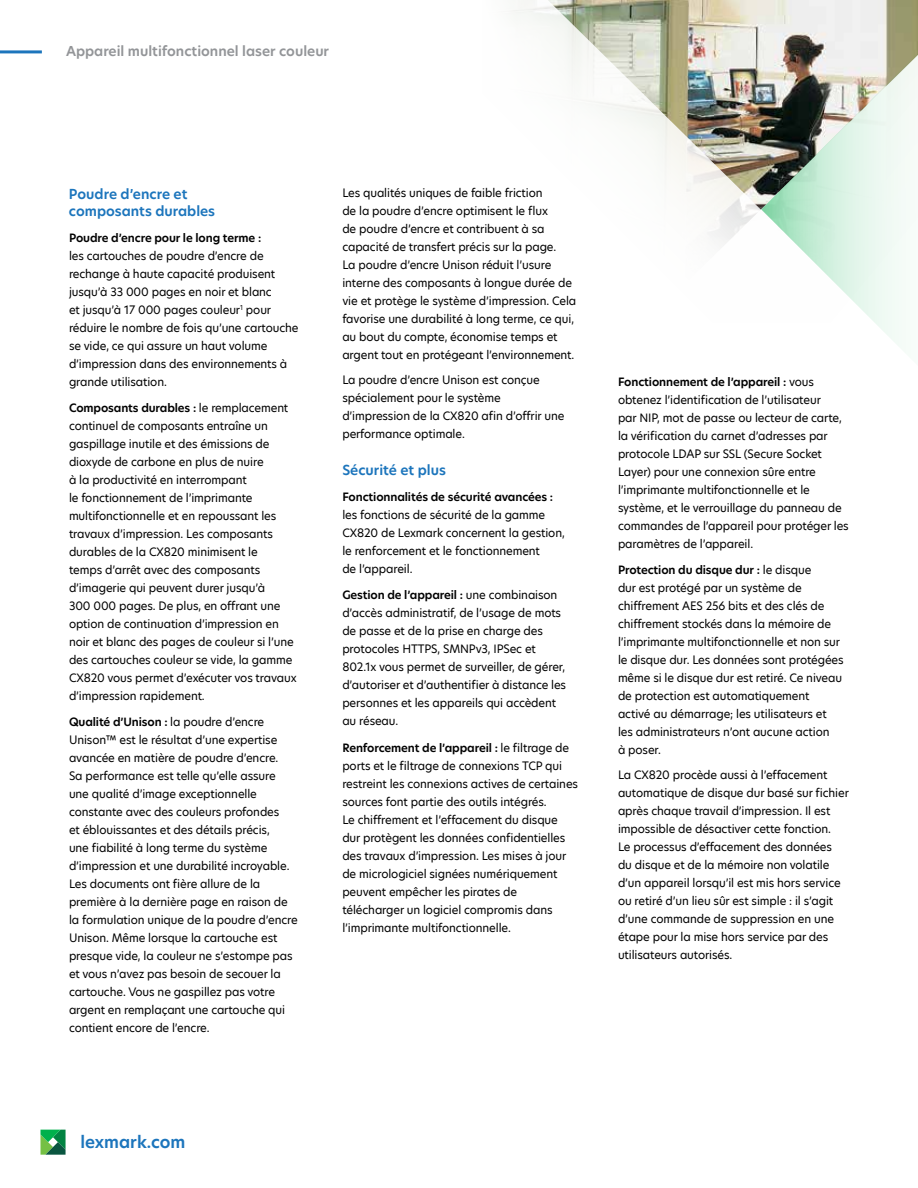
<style>
.page{position:relative;width:918px;height:1188px;background:#fff}
.page>*{position:absolute;margin:0;border:0;box-sizing:border-box;transform-origin:0 0}
.t1{font:600 16.5px "TP Hero";color:#1c75bc}
.t2{font:600 13.5px/16.5px "TP Hero";color:#1c75bc}
.t3{font:600 13.5px "TP Hero";color:#939598}
.t4{font:11.25px/18px "TP Hero";letter-spacing:-.01em;color:#000}
.t5{font:600 11.25px "TP Hero";letter-spacing:-.01em;color:#000}
.s1{font-weight:600}
</style>
<div class="page">
<hr style="left:0;top:50px;width:42px;height:3px;background:#1c75bc">
<svg style="left:40px;top:1130px;width:26px;height:25px"></svg>
<img style="left:511px;top:0;width:407px;height:244px">
<svg style="left:761px;top:39px;width:157px;height:310px"></svg>
<p class="t3" style="left:66px;top:42px;width:265px">Appareil multifonctionnel laser couleur</p>
<p class="t2" style="left:69px;top:186px;width:148px">Poudre d’encre et composants durables</p>
<p class="t5" style="left:69px;top:230px;width:194px">Poudre d’encre pour le long terme :</p>
<p class="t4" style="left:69px;top:247px;width:231px">les cartouches de poudre d’encre de rechange à haute capacité produisent jusqu’à 33 000 pages en noir et blanc<br>et jusqu’à 17 000 pages couleur<sup>1</sup> pour réduire le nombre de fois qu’une cartouche se vide, ce qui assure un haut volume d’impression dans des environnements à grande utilisation.</p>
<p class="t4" style="left:69px;top:399px;width:229px"><span class="s1">Composants durables :</span> le remplacement continuel de composants entraîne un gaspillage inutile et des émissions de dioxyde de carbone en plus de nuire<br>à la productivité en interrompant<br>le fonctionnement de l’imprimante multifonctionnelle et en repoussant les travaux d’impression. Les composants durables de la CX820 minimisent le<br>temps d’arrêt avec des composants d’imagerie qui peuvent durer jusqu’à<br>300 000 pages. De plus, en offrant une option de continuation d’impression en noir et blanc des pages de couleur si l’une des cartouches couleur se vide, la gamme CX820 vous permet d’exécuter vos travaux d’impression rapidement.</p>
<p class="t4" style="left:69px;top:713px;width:230px"><span class="s1">Qualité d’Unison :</span> la poudre d’encre Unison™ est le résultat d’une expertise avancée en matière de poudre d’encre.<br>Sa performance est telle qu’elle assure une qualité d’image exceptionnelle constante avec des couleurs profondes<br>et éblouissantes et des détails précis,<br>une fiabilité à long terme du système d’impression et une durabilité incroyable.<br>Les documents ont fière allure de la première à la dernière page en raison de la formulation unique de la poudre d’encre Unison. Même lorsque la cartouche est presque vide, la couleur ne s’estompe pas et vous n’avez pas besoin de secouer la cartouche. Vous ne gaspillez pas votre argent en remplaçant une cartouche qui contient encore de l’encre.</p>
<h1 class="t1" style="left:80px;top:1131px;width:106px">lexmark.com</h1>
<p class="t4" style="left:342px;top:184px;width:235px">Les qualités uniques de faible friction<br>de la poudre d’encre optimisent le flux<br>de poudre d’encre et contribuent à sa capacité de transfert précis sur la page.<br>La poudre d’encre Unison réduit l’usure interne des composants à longue durée de vie et protège le système d’impression. Cela favorise une durabilité à long terme, ce qui, au bout du compte, économise temps et argent tout en protégeant l’environnement.</p>
<p class="t4" style="left:342px;top:371px;width:224px">La poudre d’encre Unison est conçue spécialement pour le système d’impression de la CX820 afin d’offrir une performance optimale.</p>
<p class="t2" style="left:342px;top:462px;width:105px">Sécurité et plus</p>
<p class="t5" style="left:342px;top:489px;width:212px">Fonctionnalités de sécurité avancées :</p>
<p class="t4" style="left:342px;top:506px;width:224px">les fonctions de sécurité de la gamme<br>CX820 de Lexmark concernent la gestion, le renforcement et le fonctionnement<br>de l’appareil.</p>
<p class="t4" style="left:342px;top:586px;width:225px"><span class="s1">Gestion de l’appareil :</span> une combinaison d’accès administratif, de l’usage de mots de passe et de la prise en charge des protocoles HTTPS, SMNPv3, IPSec et 802.1x vous permet de surveiller, de gérer, d’autoriser et d’authentifier à distance les personnes et les appareils qui accèdent au réseau.</p>
<p class="t4" style="left:342px;top:738px;width:237px"><span class="s1">Renforcement de l’appareil :</span> le filtrage de ports et le filtrage de connexions TCP qui restreint les connexions actives de certaines sources font partie des outils intégrés.<br>Le chiffrement et l’effacement du disque dur protègent les données confidentielles des travaux d’impression. Les mises à jour de micrologiciel signées numériquement peuvent empêcher les pirates de télécharger un logiciel compromis dans l’imprimante multifonctionnelle.</p>
<p class="t4" style="left:618px;top:373px;width:232px"><span class="s1">Fonctionnement de l’appareil :</span> vous obtenez l’identification de l’utilisateur<br>par NIP, mot de passe ou lecteur de carte, la vérification du carnet d’adresses par protocole LDAP sur SSL (Secure Socket Layer) pour une connexion sûre entre l’imprimante multifonctionnelle et le système, et le verrouillage du panneau de commandes de l’appareil pour protéger les paramètres de l’appareil.</p>
<p class="t4" style="left:618px;top:561px;width:227px"><span class="s1">Protection du disque dur :</span> le disque<br>dur est protégé par un système de chiffrement AES 256 bits et des clés de chiffrement stockés dans la mémoire de l’imprimante multifonctionnelle et non sur le disque dur. Les données sont protégées même si le disque dur est retiré. Ce niveau de protection est automatiquement activé au démarrage; les utilisateurs et les administrateurs n’ont aucune action<br>à poser.</p>
<p class="t4" style="left:618px;top:766px;width:232px">La CX820 procède aussi à l’effacement automatique de disque dur basé sur fichier après chaque travail d’impression. Il est impossible de désactiver cette fonction.<br>Le processus d’effacement des données<br>du disque et de la mémoire non volatile d’un appareil lorsqu’il est mis hors service ou retiré d’un lieu sûr est simple : il s’agit d’une commande de suppression en une étape pour la mise hors service par des utilisateurs autorisés.</p>
</div>
